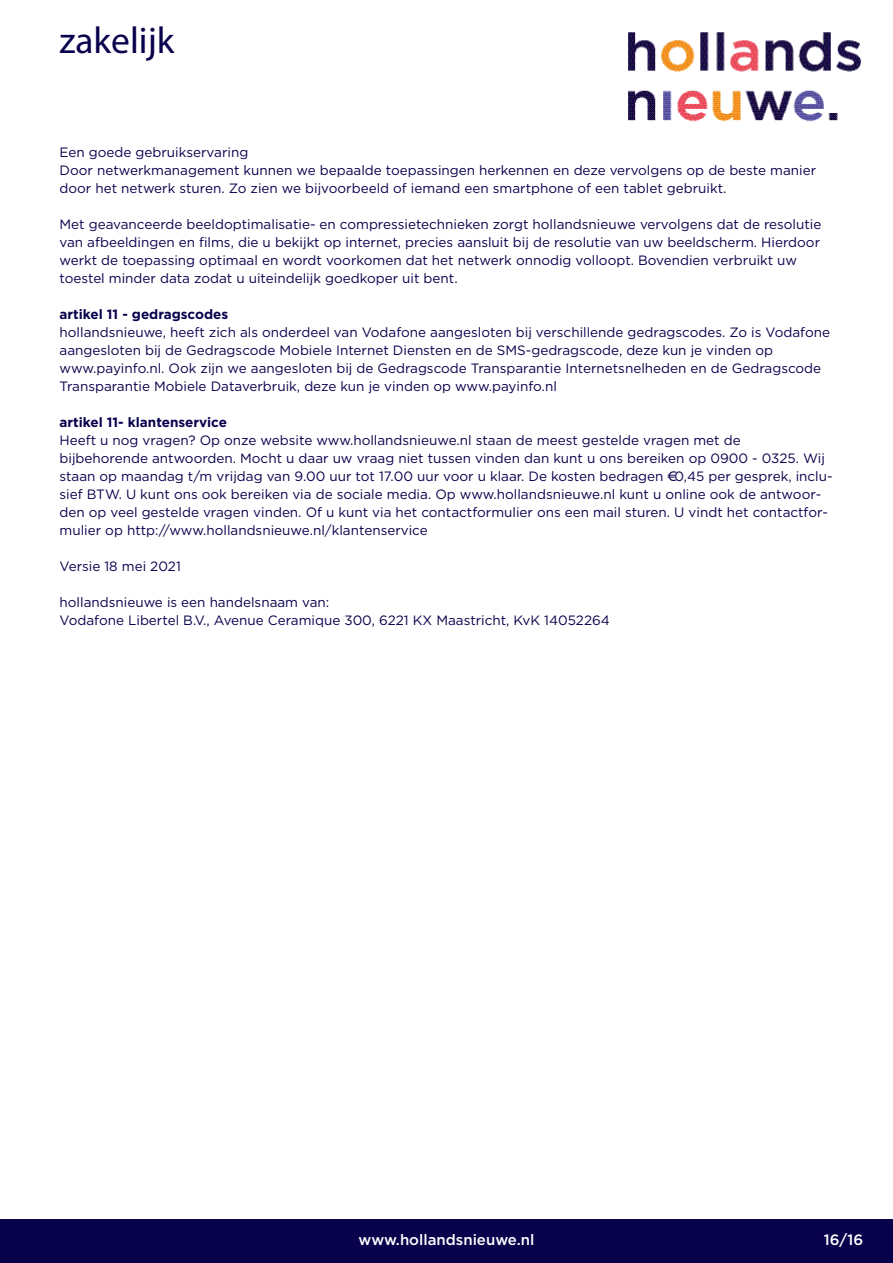
<style>
.page{position:relative;width:893px;height:1263px;background:#fff}
.page>*{position:absolute;margin:0;border:0;box-sizing:border-box;transform-origin:0 0}
.t1{font:37.5px "Myriad Pro";color:#08014c}
.t2{font:500 15px "Gotham HTF";color:#fff}
.t3{font:13.5px/18px "Gotham HTF";color:#08014c}
.t4{font:700 13.5px "Gotham HTF";color:#08014c}
</style>
<div class="page">
<div style="left:0;top:1219px;width:893px;height:44px;background:#08014c"></div>
<img style="left:628px;top:32px;width:233px;height:90px">
<h1 class="t1" style="left:60px;top:17px;width:116px">zakelijk</h1>
<p class="t3" style="left:60px;top:143px;width:190px">Een goede gebruikservaring</p>
<p class="t3" style="left:60px;top:161px;width:758px">Door netwerkmanagement kunnen we bepaalde toepassingen herkennen en deze vervolgens op de beste manier door het netwerk sturen. Zo zien we bijvoorbeeld of iemand een smartphone of een tablet gebruikt.</p>
<p class="t3" style="left:60px;top:215px;width:763px">Met geavanceerde beeldoptimalisatie- en compressietechnieken zorgt hollandsnieuwe vervolgens dat de resolutie van afbeeldingen en films, die u bekijkt op internet, precies aansluit bij de resolutie van uw beeldscherm. Hierdoor werkt de toepassing optimaal en wordt voorkomen dat het netwerk onnodig volloopt. Bovendien verbruikt uw toestel minder data zodat u uiteindelijk goedkoper uit bent.</p>
<p class="t4" style="left:60px;top:307px;width:170px">artikel 11 - gedragscodes</p>
<p class="t3" style="left:60px;top:323px;width:772px">hollandsnieuwe, heeft zich als onderdeel van Vodafone aangesloten bij verschillende gedragscodes. Zo is Vodafone aangesloten bij de Gedragscode Mobiele Internet Diensten en de SMS-gedragscode, deze kun je vinden op www.payinfo.nl. Ook zijn we aangesloten bij de Gedragscode Transparantie Internetsnelheden en de Gedragscode Transparantie Mobiele Dataverbruik, deze kun je vinden op www.payinfo.nl</p>
<p class="t4" style="left:60px;top:415px;width:169px">artikel 11- klantenservice</p>
<p class="t3" style="left:60px;top:431px;width:775px">Heeft u nog vragen? Op onze website www.hollandsnieuwe.nl staan de meest gestelde vragen met de<br>bijbehorende antwoorden. Mocht u daar uw vraag niet tussen vinden dan kunt u ons bereiken op 0900 - 0325. Wij staan op maandag t/m vrijdag van 9.00 uur tot 17.00 uur voor u klaar. De kosten bedragen €0,45 per gesprek, inclu&shy;sief BTW. U kunt ons ook bereiken via de sociale media. Op www.hollandsnieuwe.nl kunt u online ook de antwoor&shy;den op veel gestelde vragen vinden. Of u kunt via het contactformulier ons een mail sturen. U vindt het contactfor&shy;mulier op http://www.hollandsnieuwe.nl/klantenservice</p>
<p class="t3" style="left:60px;top:557px;width:123px">Versie 18 mei 2021</p>
<p class="t3" style="left:60px;top:593px;width:552px">hollandsnieuwe is een handelsnaam van:<br>Vodafone Libertel B.V., Avenue Ceramique 300, 6221 KX Maastricht, KvK 14052264</p>
<p class="t2" style="left:359px;top:1231px;width:177px">www.hollandsnieuwe.nl</p>
<p class="t2" style="left:824px;top:1231px;width:41px">16/16</p>
</div>
